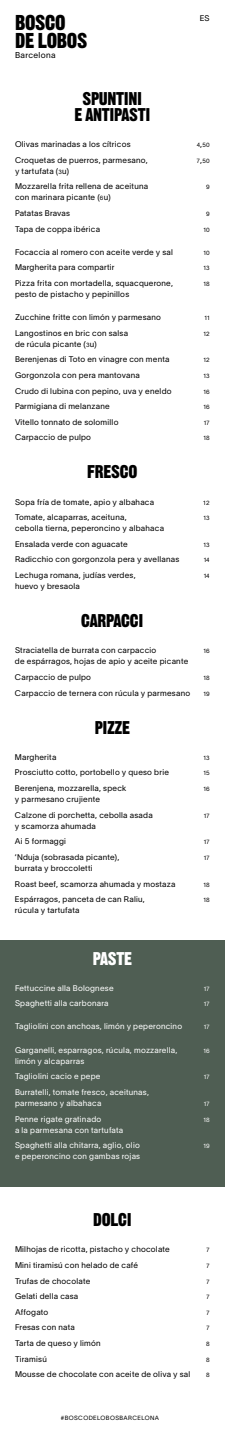
<style>
.page{position:relative;width:225px;height:1443px;background:#fff}
.page>*{position:absolute;margin:0;border:0;box-sizing:border-box;transform-origin:0 0}
.t1{font:20.94px "Gothic Thirteen Std";letter-spacing:-.02em;color:#000}
.t2{font:18px/15.5px "Gothic Thirteen Std";letter-spacing:-.02em;color:#000;text-align:center}
.t3{font:18px "Gothic Thirteen Std";letter-spacing:-.02em;color:#fff}
.t4{font:8.37px "Lausanne 300";letter-spacing:.04em;color:#000}
.t5{font:8.1px "Lausanne 300";letter-spacing:.03em;color:#000}
.t6{font:8.1px/11.1px "Lausanne 300";letter-spacing:.03em;color:#fff}
.t7{font:6px "Lausanne 300";letter-spacing:.03em;color:#000}
.t8{font:6px "Lausanne 300";letter-spacing:.07em;color:#000}
.t9{font:6px "Lausanne 300";letter-spacing:.03em;color:#fff}
.s1{font-size:8.1px}
.s2{font-size:6px}
</style>
<div class="page">
<div style="left:0;top:940px;width:225px;height:246px;background:#4f5e53"></div>
<p class="t1" style="left:15px;top:10px;width:52px">BOSCO</p>
<p class="t1" style="left:15px;top:27px;width:74px">DE LOBOS</p>
<p class="t4" style="left:15px;top:50px;width:42px">Barcelona</p>
<p class="t5" style="left:200px;top:13px;width:12px">ES</p>
<p class="t2" style="left:74px;top:91px;width:78px">SPUNTINI<br>E ANTIPASTI</p>
<p class="t5" style="left:15px;top:139px;width:117px">Olivas marinadas a los cítricos</p>
<p class="t7" style="left:197px;top:141px;width:15px">4<span class="s1">,</span>50</p>
<p class="t5" style="left:15px;top:155px;width:134px">Croquetas de puerros, parmesano,</p>
<p class="t7" style="left:197px;top:157px;width:14px">7<span class="s1">,</span>50</p>
<p class="t5" style="left:15px;top:166px;width:56px">y tartufata (<span class="s2">3</span>u)</p>
<p class="t5" style="left:15px;top:181px;width:135px">Mozzarella frita rellena de aceituna</p>
<p class="t7" style="left:206px;top:183px;width:5px">9</p>
<p class="t5" style="left:15px;top:192px;width:97px">con marinara picante (<span class="s2">6</span>u)</p>
<p class="t5" style="left:15px;top:208px;width:57px">Patatas Bravas</p>
<p class="t7" style="left:206px;top:210px;width:5px">9</p>
<p class="t5" style="left:15px;top:224px;width:87px">Tapa de coppa ibérica</p>
<p class="t7" style="left:203px;top:226px;width:8px">10</p>
<p class="t5" style="left:15px;top:247px;width:159px">Focaccia al romero con aceite verde y sal</p>
<p class="t7" style="left:203px;top:249px;width:8px">10</p>
<p class="t5" style="left:15px;top:262px;width:101px">Margherita para compartir</p>
<p class="t7" style="left:204px;top:264px;width:8px">13</p>
<p class="t5" style="left:15px;top:278px;width:160px">Pizza frita con mortadella, squacquerone,</p>
<p class="t7" style="left:203px;top:280px;width:8px">18</p>
<p class="t5" style="left:15px;top:289px;width:116px">pesto de pistacho y pepinillos</p>
<p class="t5" style="left:15px;top:312px;width:148px">Zucchine fritte con limón y parmesano</p>
<p class="t7" style="left:205px;top:314px;width:7px">11</p>
<p class="t5" style="left:15px;top:328px;width:115px">Langostinos en bric con salsa</p>
<p class="t7" style="left:204px;top:330px;width:8px">12</p>
<p class="t5" style="left:15px;top:339px;width:83px">de rúcula picante (<span class="s2">3</span>u)</p>
<p class="t5" style="left:15px;top:354px;width:156px">Berenjenas di Toto en vinagre con menta</p>
<p class="t7" style="left:204px;top:357px;width:8px">12</p>
<p class="t5" style="left:15px;top:370px;width:126px">Gorgonzola con pera mantovana</p>
<p class="t7" style="left:204px;top:372px;width:8px">13</p>
<p class="t5" style="left:15px;top:386px;width:158px">Crudo di lubina con pepino, uva y eneldo</p>
<p class="t7" style="left:203px;top:388px;width:8px">16</p>
<p class="t5" style="left:15px;top:401px;width:96px">Parmigiana di melanzane</p>
<p class="t7" style="left:203px;top:403px;width:8px">16</p>
<p class="t5" style="left:15px;top:417px;width:105px">Vitello tonnato de solomillo</p>
<p class="t7" style="left:204px;top:419px;width:7px">17</p>
<p class="t5" style="left:15px;top:432px;width:78px">Carpaccio de pulpo</p>
<p class="t7" style="left:203px;top:435px;width:8px">18</p>
<p class="t2" style="left:87px;top:464px;width:52px">FRESCO</p>
<p class="t5" style="left:15px;top:497px;width:141px">Sopa fría de tomate, apio y albahaca</p>
<p class="t7" style="left:203px;top:499px;width:8px">12</p>
<p class="t5" style="left:15px;top:512px;width:113px">Tomate, alcaparras, aceituna,</p>
<p class="t7" style="left:204px;top:514px;width:8px">13</p>
<p class="t5" style="left:15px;top:523px;width:151px">cebolla tierna, peperoncino y albahaca</p>
<p class="t5" style="left:15px;top:539px;width:114px">Ensalada verde con aguacate</p>
<p class="t7" style="left:204px;top:541px;width:8px">13</p>
<p class="t5" style="left:15px;top:554px;width:166px">Radicchio con gorgonzola pera y avellanas</p>
<p class="t7" style="left:204px;top:557px;width:7px">14</p>
<p class="t5" style="left:15px;top:570px;width:122px">Lechuga romana, judías verdes,</p>
<p class="t7" style="left:204px;top:572px;width:7px">14</p>
<p class="t5" style="left:15px;top:581px;width:66px">huevo y bresaola</p>
<p class="t2" style="left:81px;top:613px;width:64px">CARPACCI</p>
<p class="t5" style="left:15px;top:645px;width:143px">Straciatella de burrata con carpaccio</p>
<p class="t7" style="left:203px;top:647px;width:8px">16</p>
<p class="t5" style="left:15px;top:656px;width:175px">de espárragos, hojas de apio y aceite picante</p>
<p class="t5" style="left:15px;top:672px;width:78px">Carpaccio de pulpo</p>
<p class="t7" style="left:203px;top:674px;width:8px">18</p>
<p class="t5" style="left:15px;top:688px;width:177px">Carpaccio de ternera con rúcula y parmesano</p>
<p class="t7" style="left:203px;top:690px;width:8px">19</p>
<p class="t2" style="left:95px;top:719px;width:37px">PIZZE</p>
<p class="t5" style="left:15px;top:752px;width:43px">Margherita</p>
<p class="t7" style="left:204px;top:754px;width:8px">13</p>
<p class="t5" style="left:15px;top:767px;width:155px">Prosciutto cotto, portobello y queso brie</p>
<p class="t7" style="left:204px;top:769px;width:8px">15</p>
<p class="t5" style="left:15px;top:783px;width:113px">Berenjena, mozzarella, speck</p>
<p class="t7" style="left:203px;top:785px;width:8px">16</p>
<p class="t5" style="left:15px;top:794px;width:86px">y parmesano crujiente</p>
<p class="t5" style="left:15px;top:810px;width:139px">Calzone di porchetta, cebolla asada</p>
<p class="t7" style="left:204px;top:812px;width:7px">17</p>
<p class="t5" style="left:15px;top:821px;width:82px">y scamorza ahumada</p>
<p class="t5" style="left:15px;top:836px;width:53px">Ai 5 formaggi</p>
<p class="t7" style="left:204px;top:838px;width:7px">17</p>
<p class="t5" style="left:15px;top:852px;width:106px">‘Nduja (sobrasada picante),</p>
<p class="t7" style="left:204px;top:854px;width:7px">17</p>
<p class="t5" style="left:15px;top:863px;width:79px">burrata y broccoletti</p>
<p class="t5" style="left:15px;top:879px;width:162px">Roast beef, scamorza ahumada y mostaza</p>
<p class="t7" style="left:203px;top:881px;width:8px">18</p>
<p class="t5" style="left:15px;top:894px;width:131px">Espárragos, panceta de can Raliu,</p>
<p class="t7" style="left:203px;top:896px;width:8px">18</p>
<p class="t5" style="left:15px;top:905px;width:66px">rúcula y tartufata</p>
<p class="t3" style="left:93px;top:947px;width:41px">PASTE</p>
<p class="t6" style="left:15px;top:982px;width:100px">Fettuccine alla Bolognese</p>
<p class="t9" style="left:204px;top:985px;width:7px">17</p>
<p class="t6" style="left:15px;top:998px;width:95px">Spaghetti alla carbonara</p>
<p class="t9" style="left:204px;top:1000px;width:7px">17</p>
<p class="t6" style="left:15px;top:1021px;width:169px">Tagliolini con anchoas, limón y peperoncino</p>
<p class="t9" style="left:204px;top:1024px;width:7px">17</p>
<p class="t6" style="left:15px;top:1044px;width:164px">Garganelli, esparragos, rúcula, mozzarella,</p>
<p class="t9" style="left:203px;top:1047px;width:8px">16</p>
<p class="t6" style="left:15px;top:1055px;width:71px">limón y alcaparras</p>
<p class="t6" style="left:15px;top:1071px;width:87px">Tagliolini cacio e pepe</p>
<p class="t9" style="left:204px;top:1073px;width:7px">17</p>
<p class="t6" style="left:15px;top:1086px;width:135px">Burratelli, tomate fresco, aceitunas, parmesano y albahaca</p>
<p class="t9" style="left:204px;top:1100px;width:7px">17</p>
<p class="t6" style="left:15px;top:1113px;width:88px">Penne rigate gratinado</p>
<p class="t9" style="left:203px;top:1116px;width:8px">18</p>
<p class="t6" style="left:15px;top:1124px;width:110px">a la parmesana con tartufata</p>
<p class="t6" style="left:15px;top:1140px;width:126px">Spaghetti alla chitarra, aglio, olio</p>
<p class="t9" style="left:203px;top:1142px;width:8px">19</p>
<p class="t6" style="left:15px;top:1151px;width:127px">e peperoncino con gambas rojas</p>
<p class="t2" style="left:93px;top:1212px;width:40px">DOLCI</p>
<p class="t5" style="left:15px;top:1244px;width:156px">Milhojas de ricotta, pistacho y chocolate</p>
<p class="t7" style="left:207px;top:1246px;width:5px">7</p>
<p class="t5" style="left:15px;top:1260px;width:125px">Mini tiramisú con helado de café</p>
<p class="t7" style="left:207px;top:1262px;width:5px">7</p>
<p class="t5" style="left:15px;top:1276px;width:77px">Trufas de chocolate</p>
<p class="t7" style="left:207px;top:1278px;width:5px">7</p>
<p class="t5" style="left:15px;top:1291px;width:65px">Gelati della casa</p>
<p class="t7" style="left:207px;top:1293px;width:5px">7</p>
<p class="t5" style="left:15px;top:1307px;width:35px">Affogato</p>
<p class="t7" style="left:207px;top:1309px;width:5px">7</p>
<p class="t5" style="left:15px;top:1322px;width:61px">Fresas con nata</p>
<p class="t7" style="left:207px;top:1324px;width:5px">7</p>
<p class="t5" style="left:15px;top:1338px;width:87px">Tarta de queso y limón</p>
<p class="t7" style="left:206px;top:1340px;width:5px">8</p>
<p class="t5" style="left:15px;top:1354px;width:33px">Tiramisú</p>
<p class="t7" style="left:206px;top:1356px;width:5px">8</p>
<p class="t5" style="left:15px;top:1369px;width:177px">Mousse de chocolate con aceite de oliva y sal</p>
<p class="t7" style="left:206px;top:1371px;width:5px">8</p>
<p class="t8" style="left:61px;top:1414px;width:100px">#BOSCODELOBOSBARCELONA</p>
</div>
